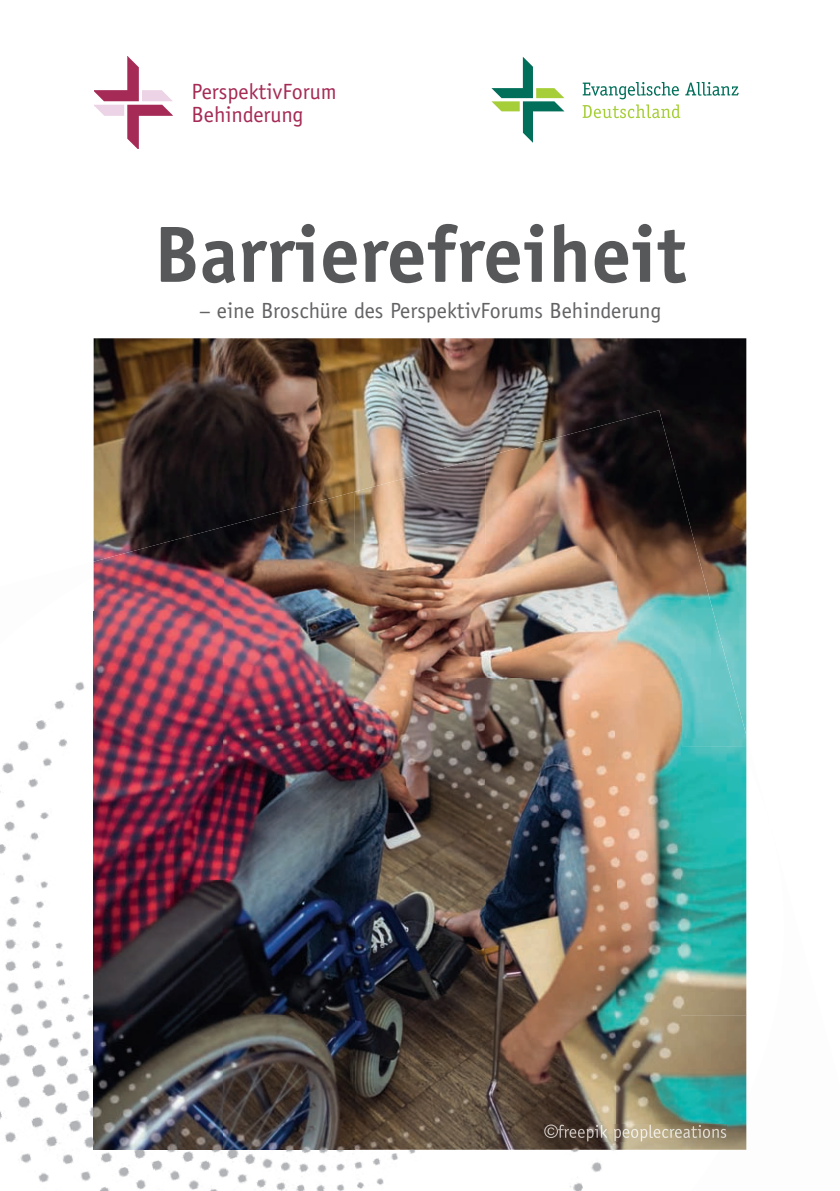
<style>
.page{position:relative;width:840px;height:1191px;background:#fff}
.page>*{position:absolute;margin:0;border:0;box-sizing:border-box;transform-origin:0 0}
.t1{font:700 80px "Officina Sans Std";color:#57585a}
.t2{font:22px "Officina Sans Std";color:#636366}
.t3{font:22px/23.2px "Officina Sans Std";color:#a52a56}
.s1{font-family:"Candara"}
</style>
<div class="page">
<img style="left:94px;top:338px;width:652px;height:188px">
<img style="left:719px;top:1100px;width:28px;height:50px">
<img style="left:0;top:577px;width:132px;height:614px">
<img style="left:132px;top:1149px;width:587px;height:42px">
<img style="left:746px;top:759px;width:1px;height:341px">
<img style="left:354px;top:457px;width:131px;height:625px">
<img style="left:485px;top:422px;width:130px;height:660px">
<img style="left:615px;top:410px;width:65px;height:739px">
<img style="left:94px;top:526px;width:130px;height:623px">
<img style="left:224px;top:492px;width:130px;height:657px">
<img style="left:680px;top:491px;width:66px;height:658px">
<img style="left:354px;top:1082px;width:261px;height:67px">
<svg style="left:491px;top:57px;width:73px;height:86px"></svg>
<svg style="left:582px;top:82px;width:156px;height:36px"></svg>
<img style="left:94px;top:57px;width:79px;height:92px">
<svg style="left:544px;top:1124px;width:13px;height:13px"></svg>
<img style="left:558px;top:1124px;width:167px;height:17px">
<p class="t3" style="left:191px;top:80px;width:147px">PerspektivForum<br>Behinderung</p>
<h1 class="t1" style="left:154px;top:205px;width:533px">Barrierefreiheit</h1>
<p class="t2" style="left:199px;top:298px;width:463px"><span class="s1">–</span> eine Broschüre des PerspektivForums Behinderung</p>
</div>
